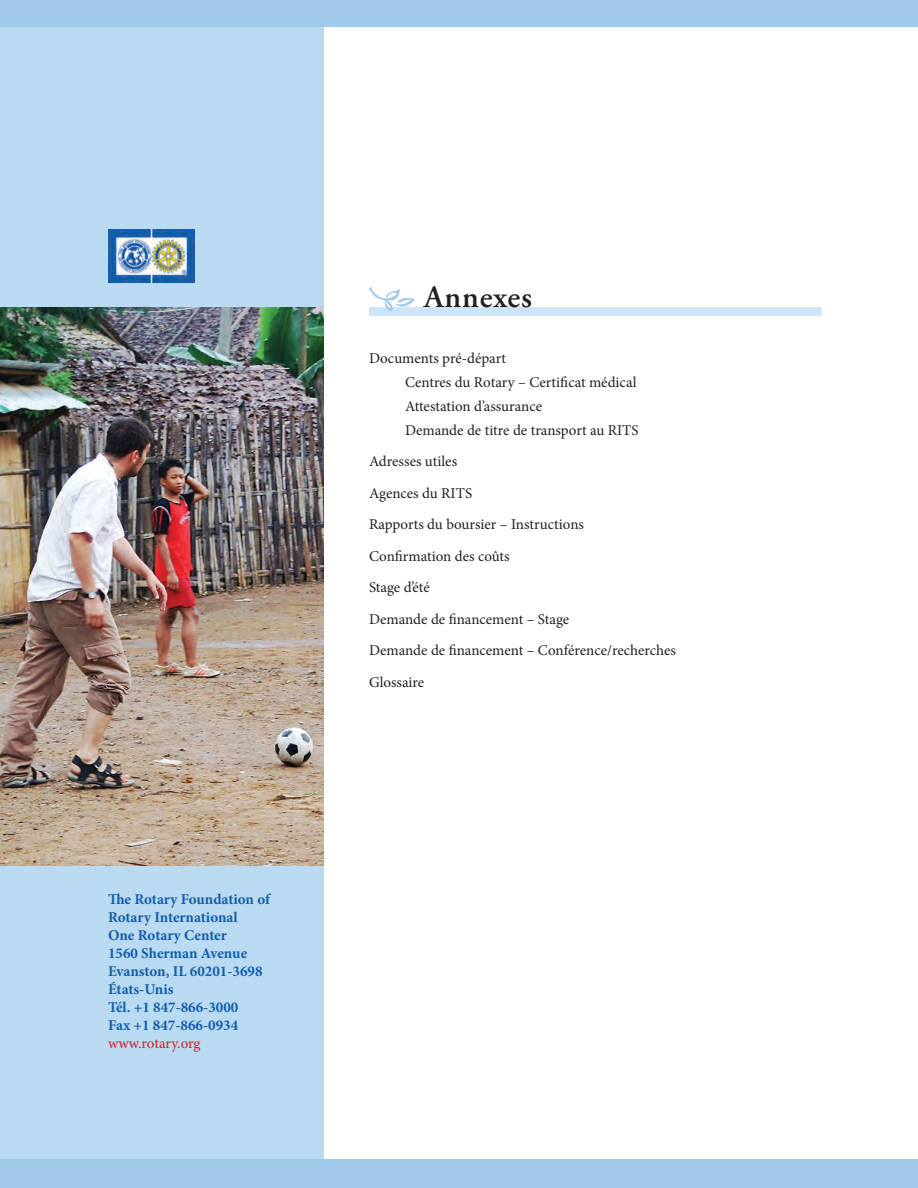
<style>
.page{position:relative;width:918px;height:1188px;background:#fff}
.page>*{position:absolute;margin:0;border:0;box-sizing:border-box;transform-origin:0 0}
.t1{font:600 31.5px "Adobe Garamond Pro";letter-spacing:.025em;color:#231f20}
.t2{font:15px/31.5px "Minion Pro";color:#231f20}
.t3{font:700 15px/18px "Minion Pro";color:#125eab}
.t4{font:15px "Minion Pro";letter-spacing:-.01em;color:#cd2026}
</style>
<div class="page">
<div style="left:0;top:0;width:324px;height:308px;background:#badaf2"></div>
<div style="left:0;top:848px;width:324px;height:325px;background:#badaf2"></div>
<img style="left:0;top:308px;width:324px;height:558px">
<div style="left:0;top:0;width:918px;height:27px;background:#9fc9eb"></div>
<div style="left:0;top:1160px;width:918px;height:28px;background:#9fc9eb"></div>
<img style="left:108px;top:230px;width:87px;height:53px">
<div style="left:369px;top:307px;width:453px;height:9px;background:#cde5f6"></div>
<svg style="left:369px;top:287px;width:46px;height:24px"></svg>
<p class="t3" style="left:108px;top:890px;width:164px">The Rotary Foundation of<br>Rotary International<br>One Rotary Center<br>1560 Sherman Avenue<br>Evanston, IL 60201-3698<br>États-Unis<br>Tél. +1 847-866-3000<br>Fax +1 847-866-0934</p>
<p class="t4" style="left:108px;top:1033px;width:94px">www.rotary.org</p>
<h1 class="t1" style="left:424px;top:279px;width:109px">Annexes</h1>
<p class="t2" style="left:405px;top:346px;width:235px;line-height:24px;text-indent:-36px">Documents pré-départ<br>Centres du Rotary – Certificat médical<br>Attestation d’assurance<br>Demande de titre de transport au RITS</p>
<p class="t2" style="left:369px;top:446px;width:308px">Adresses utiles<br>Agences du RITS<br>Rapports du boursier – Instructions<br>Confirmation des coûts<br>Stage d’été<br>Demande de financement – Stage<br>Demande de financement – Conférence/recherches<br>Glossaire</p>
</div>
